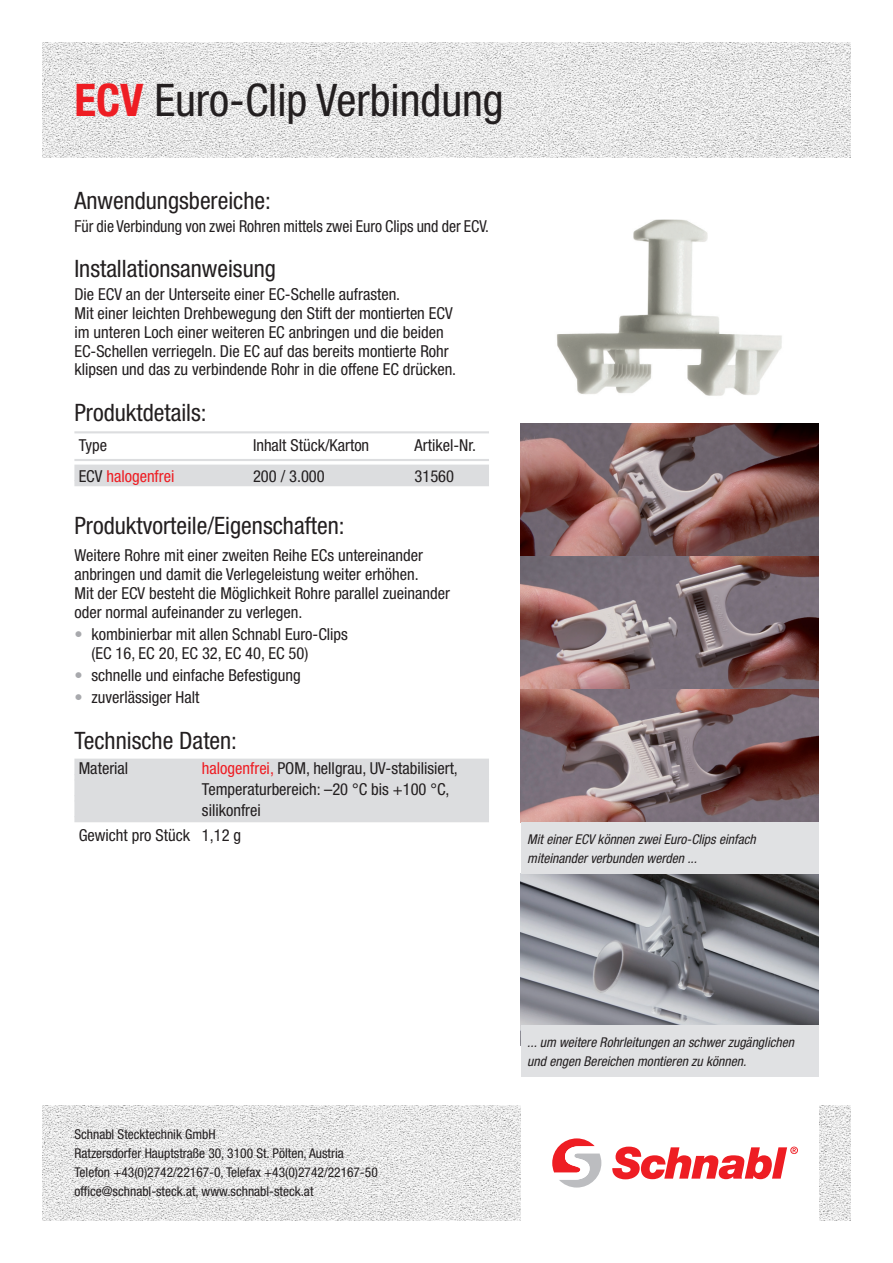
<style>
.page{position:relative;width:893px;height:1263px;background:#fff}
.page>*{position:absolute;margin:0;border:0;box-sizing:border-box;transform-origin:0 0}
.t1{font:condensed 45px "Helvetica Neue";color:#231f20}
.t2{font:condensed 24px "Helvetica Neue";color:#231f20}
.t3{font:condensed 16.5px/18.8px "Helvetica Neue";color:#231f20}
.t4{font:condensed 16.5px "Helvetica Neue";color:#231f20;scale:.96 1}
.t5{font:condensed 16.5px "Helvetica Neue";color:#ee1d23}
.t6{font:condensed 13.5px/18.9px "Helvetica Neue";color:#231f20}
.t7{font:italic condensed 13.5px/18.9px "Helvetica Neue";color:#231f20}
.s1{font-weight:700;color:#ee1d23}
.s2{color:#231f20}
.s3{color:#a8a9ad}
.s4{color:#ee1d23}
</style>
<div class="page">
<img style="left:43px;top:43px;width:807px;height:114px">
<img style="left:43px;top:1106px;width:807px;height:114px">
<div style="left:521px;top:1106px;width:298px;height:114px;background:#fff"></div>
<svg style="left:552px;top:1138px;width:49px;height:49px"></svg>
<svg style="left:612px;top:1146px;width:186px;height:33px"></svg>
<hr style="left:74px;top:431px;width:415px;height:2px;background:#dcdddf">
<hr style="left:74px;top:459px;width:415px;height:2px;background:#dcdddf">
<div style="left:74px;top:465px;width:415px;height:16px;background:#dcdddf"></div>
<div style="left:74px;top:480px;width:415px;height:6px;background:#dcdddf"></div>
<div style="left:74px;top:759px;width:415px;height:16px;background:#dcdddf"></div>
<div style="left:74px;top:774px;width:415px;height:6px;background:#dcdddf"></div>
<div style="left:74px;top:780px;width:415px;height:16px;background:#dcdddf"></div>
<div style="left:74px;top:795px;width:415px;height:6px;background:#dcdddf"></div>
<div style="left:74px;top:801px;width:415px;height:16px;background:#dcdddf"></div>
<div style="left:74px;top:816px;width:415px;height:6px;background:#dcdddf"></div>
<img style="left:557px;top:219px;width:225px;height:177px">
<img style="left:521px;top:874px;width:298px;height:151px">
<div style="left:521px;top:1025px;width:298px;height:51px;background:#e0e1e3"></div>
<img style="left:521px;top:423px;width:298px;height:133px">
<svg style="left:521px;top:556px;width:298px;height:134px;background:#836c70"></svg>
<svg style="left:521px;top:690px;width:298px;height:133px;background:#82676a"></svg>
<div style="left:521px;top:823px;width:298px;height:51px;background:#e0e1e3"></div>
<h1 class="t1" style="left:74px;top:84px;width:431px"><span class="s1">ECV</span> Euro-Clip Verbindung</h1>
<h2 class="t2" style="left:74px;top:191px;width:198px">Anwendungsbereiche:</h2>
<p class="t4" style="left:74px;top:220px;width:433px">Für die Verbindung von zwei Rohren mittels zwei Euro Clips und der ECV.</p>
<h2 class="t2" style="left:74px;top:260px;width:203px">Installationsanweisung</h2>
<p class="t3" style="left:74px;top:286px;width:383px">Die ECV an der Unterseite einer EC-Schelle aufrasten.<br>Mit einer leichten Drehbewegung den Stift der montierten ECV im unteren Loch einer weiteren EC anbringen und die beiden EC-Schellen verriegeln. Die EC auf das bereits montierte Rohr klipsen und das zu verbindende Rohr in die offene EC drücken.</p>
<h2 class="t2" style="left:74px;top:404px;width:134px">Produktdetails:</h2>
<p class="t3" style="left:79px;top:437px;width:30px">Type</p>
<p class="t3" style="left:253px;top:437px;width:118px">Inhalt Stück/Karton</p>
<p class="t3" style="left:415px;top:437px;width:63px">Artikel-Nr.</p>
<p class="t5" style="left:79px;top:470px;width:97px"><span class="s2">ECV</span> halogenfrei</p>
<p class="t3" style="left:253px;top:468px;width:73px">200 / 3.000</p>
<p class="t3" style="left:415px;top:468px;width:41px">31560</p>
<h2 class="t2" style="left:74px;top:517px;width:272px">Produktvorteile/Eigenschaften:</h2>
<p class="t3" style="left:74px;top:547px;width:377px">Weitere Rohre mit einer zweiten Reihe ECs untereinander anbringen und damit die Verlegeleistung weiter erhöhen.<br>Mit der ECV besteht die Möglichkeit Rohre parallel zueinander oder normal aufeinander zu verlegen.</p>
<p class="t3" style="left:91px;top:626px;width:258px;text-indent:-17px"><span class="s3">•</span> kombinierbar mit allen Schnabl Euro-Clips (EC 16, EC 20, EC 32, EC 40, EC 50)</p>
<p class="t3" style="left:74px;top:667px;width:228px"><span class="s3">•</span> schnelle und einfache Befestigung</p>
<p class="t3" style="left:74px;top:689px;width:126px"><span class="s3">•</span> zuverlässiger Halt</p>
<h2 class="t2" style="left:74px;top:731px;width:164px">Technische Daten:</h2>
<p class="t3" style="left:79px;top:761px;width:51px">Material</p>
<p class="t3" style="left:202px;top:759px;width:257px;line-height:21px"><span class="s4">halogenfrei,</span> POM, hellgrau, UV-stabilisiert,<br>Temperaturbereich: –20 °C bis +100 °C, silikonfrei</p>
<p class="t3" style="left:79px;top:827px;width:164px">Gewicht pro Stück 1,12 g</p>
<p class="t7" style="left:527px;top:831px;width:232px">Mit einerECV können zweiEuro-Clips einfach miteinanderverbunden werden ...</p>
<p class="t6" style="left:74px;top:1126px;width:305px">Schnabl Stecktechnik GmbH<br>Ratzersdorfer Hauptstraße 30, 3100 St. Pölten, Austria Telefon +43(0)2742/22167-0, Telefax +43(0)2742/22167-50 office@schnabl-steck.at, www.schnabl-steck.at</p>
<p class="t7" style="left:527px;top:1034px;width:271px">...um weitere Rohrleitungen an schwerzugänglichen und engen Bereichen montieren zu können.</p>
</div>
